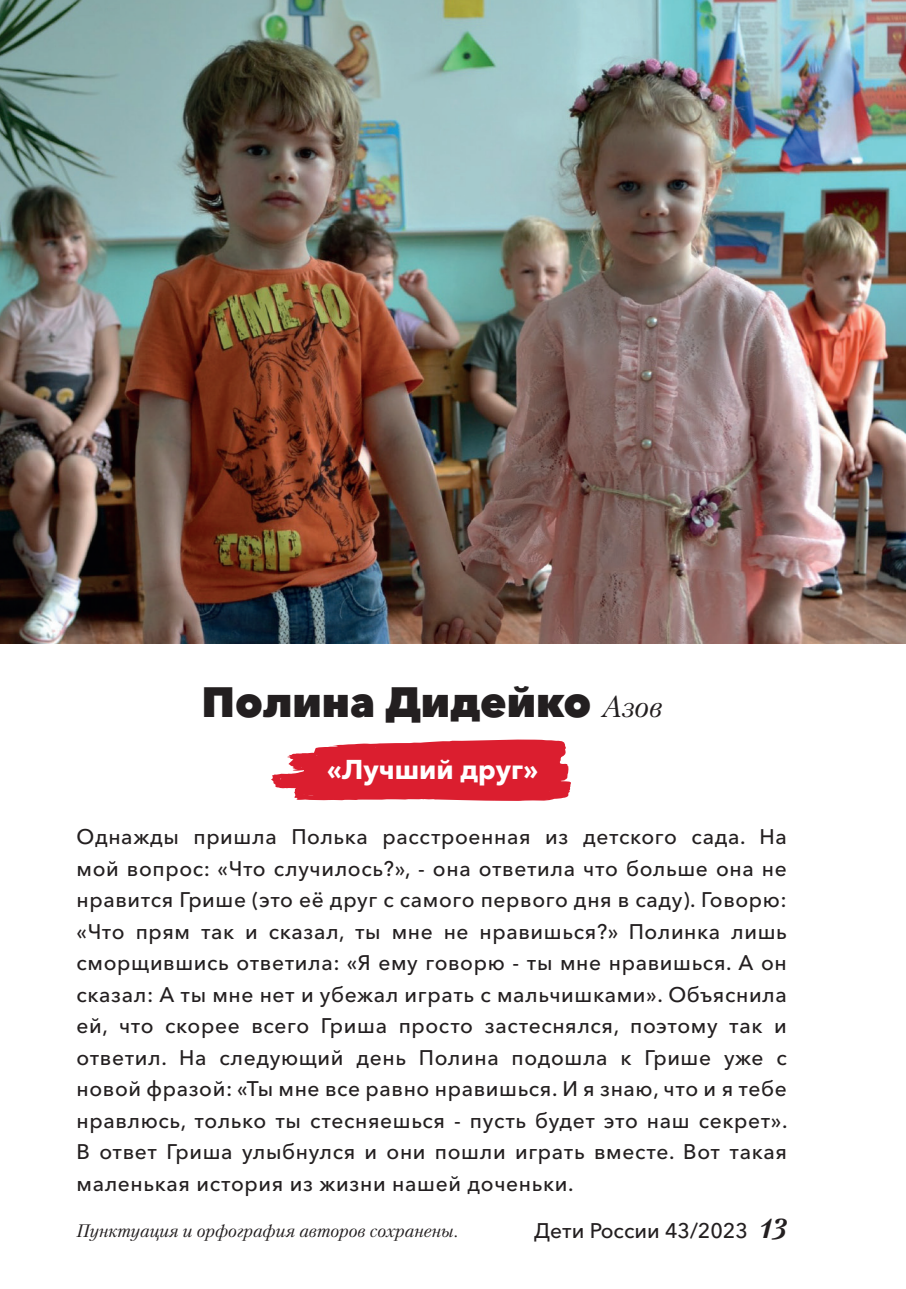
<style>
.page{position:relative;width:906px;height:1289px;background:#fff}
.page>*{position:absolute;margin:0;border:0;box-sizing:border-box;transform-origin:0 0}
.t1{font:800 42px "Avenir Next Cyr";color:#231f20}
.t2{font:700 27px "Avenir Next Cyr";color:#fff}
.t3{font:500 21px/31.5px "Avenir Next Cyr";letter-spacing:.03em;color:#231f20;text-align:justify}
.t4{font:500 21px "Avenir Next Cyr";color:#231f20}
.t5{font:italic 18px "Petersburg C";color:#231f20}
.s1{font-family:"Petersburg C";font-weight:400;font-style:italic;font-size:30px}
.s2{font-family:"Petersburg C";font-weight:700;font-style:italic;font-size:27px}
</style>
<div class="page">
<img style="left:0;top:0;width:906px;height:643px">
<svg style="left:271px;top:739px;width:300px;height:62px"></svg>
<h1 class="t1" style="left:201px;top:676px;width:462px">Полина Дидейко <span class="s1">Азов</span></h1>
<p class="t2" style="left:327px;top:753px;width:212px">«Лучший друг»</p>
<p class="t3" style="left:77px;top:821px;width:712px">Однажды пришла Полька расстроенная из детского сада. На мой вопрос: «Что случилось?», - она ответила что больше она не нравится Грише (это её друг с самого первого дня в саду). Говорю: «Что прям так и сказал, ты мне не нравишься?» Полинка лишь сморщившись ответила: «Я ему говорю - ты мне нравишься. А он сказал: А ты мне нет и убежал играть с мальчишками». Объяснила ей, что скорее всего Гриша просто застеснялся, поэтому так и ответил. На следующий день Полина подошла к Грише уже с новой фразой: «Ты мне все равно нравишься. И я знаю, что и я тебе нравлюсь, только ты стесняешься - пусть будет это наш секрет».<br>В ответ Гриша улыбнулся и они пошли играть вместе. Вот такая маленькая история из жизни нашей доченьки.</p>
<p class="t5" style="left:77px;top:1220px;width:383px">Пунктуация и орфография авторов сохранены.</p>
<p class="t4" style="left:534px;top:1217px;width:254px">Дети России 43/2023 <span class="s2">13</span></p>
</div>
